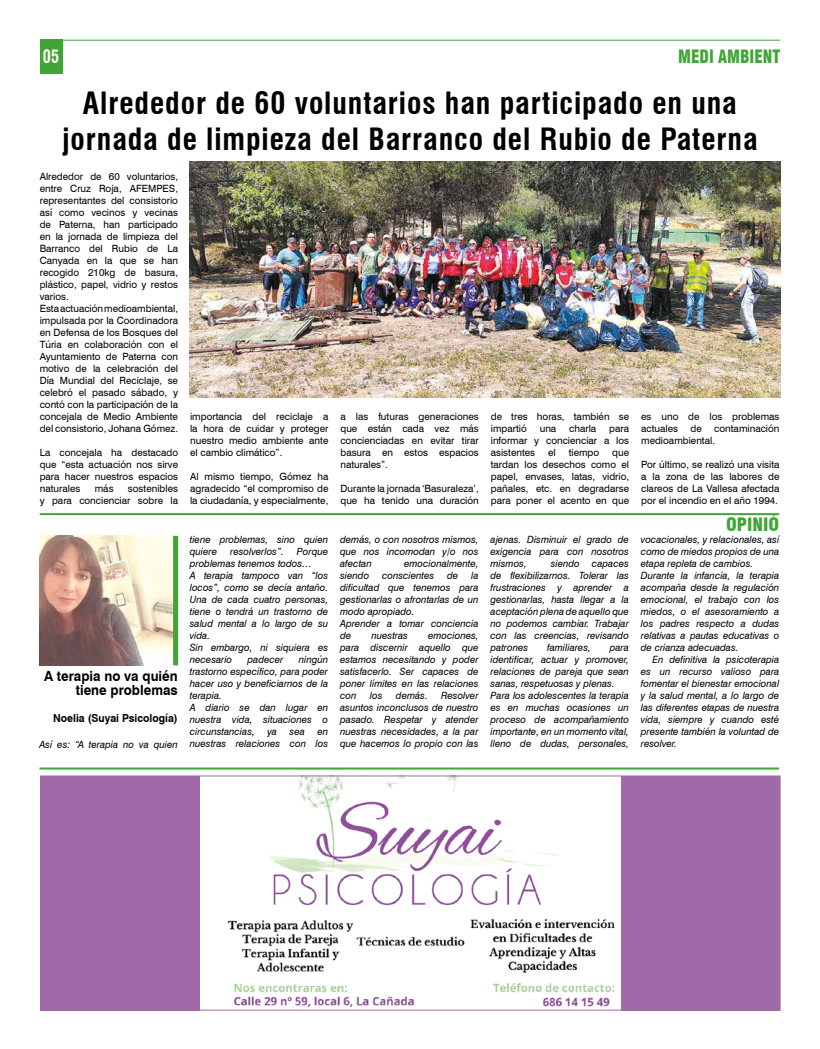
<style>
.page{position:relative;width:820px;height:1049px;background:#fff}
.page>*{position:absolute;margin:0;border:0;box-sizing:border-box;transform-origin:0 0}
.t1{font:700 condensed 30px/36px "Swiss 721 BT";letter-spacing:.03em;color:#000;text-align:center}
.t2{font:900 condensed 18px "Swiss 721 BT";color:#3fa535;scale:.9 1}
.t3{font:900 condensed 18px "Swiss 721 BT";color:#3fa535}
.t4{font:700 condensed 18px "Swiss 721 BT";color:#fff;scale:.9 1}
.t5{font:700 14px/14px "Swiss 721 BT";color:#000;text-align:right;scale:.95 1}
.t6{font:700 11px "Swiss 721 BT";color:#000;scale:.95 1}
.t7{font:italic 10px/12px "Swiss 721 BT";color:#000}
.t8{font:10px/12px "Swiss 721 BT";color:#000;text-align:justify}
</style>
<div class="page">
<img style="left:39px;top:536px;width:134px;height:129px">
<div style="left:173px;top:536px;width:5px;height:129px;background:#3fa535"></div>
<div style="left:40px;top:40px;width:22px;height:34px;background:#3fa535"></div>
<hr style="left:62px;top:40px;width:718px;height:1px;background:#3fa535">
<img style="left:190px;top:162px;width:590px;height:235px">
<hr style="left:40px;top:513px;width:739px;height:2px;background:#3fa535">
<div style="left:41px;top:776px;width:738px;height:234px;background:#a269a9"></div>
<img style="left:200px;top:777px;width:420px;height:231px">
<div style="left:40px;top:775px;width:740px;height:235px;border:1px solid #a269a9"></div>
<hr style="left:39px;top:767px;width:739px;height:2px;background:#3fa535">
<h2 class="t4" style="left:43px;top:46px;width:19px">05</h2>
<h2 class="t2" style="left:678px;top:46px;width:115px">MEDI AMBIENT</h2>
<h1 class="t1" style="left:62px;top:85px;width:696px">Alrededor de 60 voluntarios han participado en una jornada de limpieza del Barranco del Rubio de Paterna</h1>
<p class="t8" style="left:40px;top:170px;width:140px;text-align:left">Alrededor de 60 voluntarios, entre Cruz Roja, AFEMPES, representantes del consistorio así como vecinos y vecinas de Paterna, han participado en la jornada de limpieza del<br>Barranco del Rubio de La<br>Canyada en la que se han recogido 210kg de basura, plástico, papel, vidrio y restos varios.<br>Esta actuación medioambiental, impulsada por la Coordinadora en Defensa de los Bosques del<br>Túria en colaboración con el<br>Ayuntamiento de Paterna con motivo de la celebración del<br>Día Mundial del Reciclaje, se celebró el pasado sábado, y contó con la participación de la concejala de Medio Ambiente del consistorio, Johana Gómez.</p>
<p class="t8" style="left:40px;top:446px;width:140px">La concejala ha destacado que “esta actuación nos sirve para hacer nuestros espacios naturales</p>
<p class="t8" style="left:95px;top:482px;width:20px">más</p>
<p class="t8" style="left:40px;top:482px;width:140px;text-align:right">sostenibles<br>y para concienciar sobre la</p>
<p class="t8" style="left:190px;top:410px;width:140px">importancia del reciclaje a la hora de cuidar y proteger nuestro medio ambiente ante el cambio climático”.</p>
<p class="t8" style="left:190px;top:470px;width:140px">Al mismo tiempo, Gómez ha agradecido “el compromiso de la ciudadanía, y especialmente,</p>
<p class="t8" style="left:340px;top:410px;width:140px">a las futuras generaciones que están cada vez más concienciadas en evitar tirar basura en estos espacios naturales”.</p>
<p class="t8" style="left:340px;top:482px;width:140px">Durante la jornada ‘Basuraleza’, que ha tenido una duración</p>
<p class="t8" style="left:490px;top:410px;width:140px">de tres horas, también se impartió</p>
<p class="t8" style="left:539px;top:422px;width:18px">una</p>
<p class="t8" style="left:569px;top:422px;width:29px">charla</p>
<p class="t8" style="left:490px;top:422px;width:140px;text-indent:118px">para informar y concienciar a los asistentes</p>
<p class="t8" style="left:548px;top:446px;width:9px">el</p>
<p class="t8" style="left:568px;top:446px;width:32px">tiempo</p>
<p class="t8" style="left:490px;top:446px;width:140px;text-indent:121px">que tardan los desechos como el papel, envases, latas, vidrio, pañales, etc. en degradarse para poner el acento en que</p>
<h3 class="t5" style="left:44px;top:669px;width:142px">A terapia no va quién tiene problemas</h3>
<p class="t6" style="left:53px;top:712px;width:133px">Noelia (Suyai Psicología)</p>
<p class="t7" style="left:39px;top:739px;width:140px">Así es: “A terapia no va quien</p>
<p class="t7" style="left:190px;top:534px;width:140px">tiene problemas, sino quien quiere</p>
<p class="t7" style="left:190px;top:546px;width:140px;text-indent:107px">Porque problemas tenemos todos…<br>A terapia tampoco van “los locos”, como se decía antaño.<br>Una de cada cuatro personas, tiene o tendrá un trastorno de salud mental a lo largo de su vida.<br>Sin embargo, ni siquiera es necesario</p>
<p class="t7" style="left:230px;top:546px;width:55px">resolverlos”.</p>
<p class="t7" style="left:190px;top:654px;width:140px;text-indent:109px">ningún trastorno específico, para poder hacer uso y beneficiarnos de la terapia.<br>A diario se dan lugar en nuestra vida, situaciones o circunstancias,</p>
<p class="t7" style="left:247px;top:654px;width:37px">padecer</p>
<p class="t7" style="left:190px;top:726px;width:140px;text-align:right">en<br>nuestras relaciones con los</p>
<p class="t7" style="left:267px;top:726px;width:11px">ya</p>
<p class="t7" style="left:289px;top:726px;width:17px">sea</p>
<p class="t7" style="left:340px;top:534px;width:140px;text-align:justify">demás, o con nosotros mismos, que nos incomodan y/o nos afectan</p>
<p class="t7" style="left:404px;top:558px;width:76px">emocionalmente,</p>
<p class="t7" style="left:340px;top:570px;width:140px;text-indent:131px">la dificultad que tenemos para gestionarlas o afrontarlas de un modo apropiado.<br>Aprender a tomar conciencia de</p>
<p class="t7" style="left:340px;top:570px;width:31px">siendo</p>
<p class="t7" style="left:382px;top:570px;width:54px">conscientes</p>
<p class="t7" style="left:447px;top:570px;width:13px">de</p>
<p class="t7" style="left:340px;top:630px;width:140px;text-align:justify;text-indent:88px">emociones, para discernir aquello que estamos necesitando y poder satisfacerlo. Ser capaces de poner límites en las relaciones con</p>
<p class="t7" style="left:371px;top:630px;width:38px">nuestras</p>
<p class="t7" style="left:370px;top:690px;width:14px">los</p>
<p class="t7" style="left:396px;top:690px;width:33px">demás.</p>
<p class="t7" style="left:340px;top:690px;width:140px;text-align:justify;text-indent:101px">Resolver asuntos inconclusos de nuestro pasado. Respetar y atender nuestras necesidades, a la par que hacemos lo propio con las</p>
<p class="t7" style="left:490px;top:534px;width:140px;text-align:justify">ajenas. Disminuir el grado de exigencia para con nosotros mismos,</p>
<p class="t7" style="left:490px;top:558px;width:140px;text-align:justify;text-indent:60px">siendo capaces de flexibilizarnos. Tolerar las frustraciones y aprender a gestionarlas, hasta llegar a la aceptación plena de aquello que no podemos cambiar. Trabajar con las creencias, revisando patrones</p>
<p class="t7" style="left:547px;top:642px;width:45px">familiares,</p>
<p class="t7" style="left:490px;top:642px;width:140px;text-indent:119px">para identificar, actuar y promover, relaciones de pareja que sean sanas, respetuosas y plenas.<br>Para los adolescentes la terapia es en muchas ocasiones un proceso de acompañamiento importante, en un momento vital, lleno de dudas, personales,</p>
<p class="t8" style="left:641px;top:410px;width:140px">es uno de los problemas actuales de contaminación medioambiental.</p>
<p class="t8" style="left:641px;top:458px;width:140px">Por último, se realizó una visita a la zona de las labores de clareos de La Vallesa afectada por el incendio en el año 1994.</p>
<h2 class="t3" style="left:725px;top:514px;width:55px">OPINIÓ</h2>
<p class="t7" style="left:640px;top:534px;width:140px">vocacionales, y relacionales, así como de miedos propios de una etapa repleta de cambios.<br>Durante la infancia, la terapia acompaña desde la regulación emocional, el trabajo con los miedos, o el asesoramiento a los padres respecto a dudas relativas a pautas educativas o de crianza adecuadas.</p>
<p class="t7" style="left:640px;top:654px;width:140px;text-align:justify;text-indent:12px">En definitiva la psicoterapia es un recurso valioso para fomentar el bienestar emocional y la salud mental, a lo largo de las diferentes etapas de nuestra vida, siempre y cuando esté presente también la voluntad de resolver.</p>
</div>
